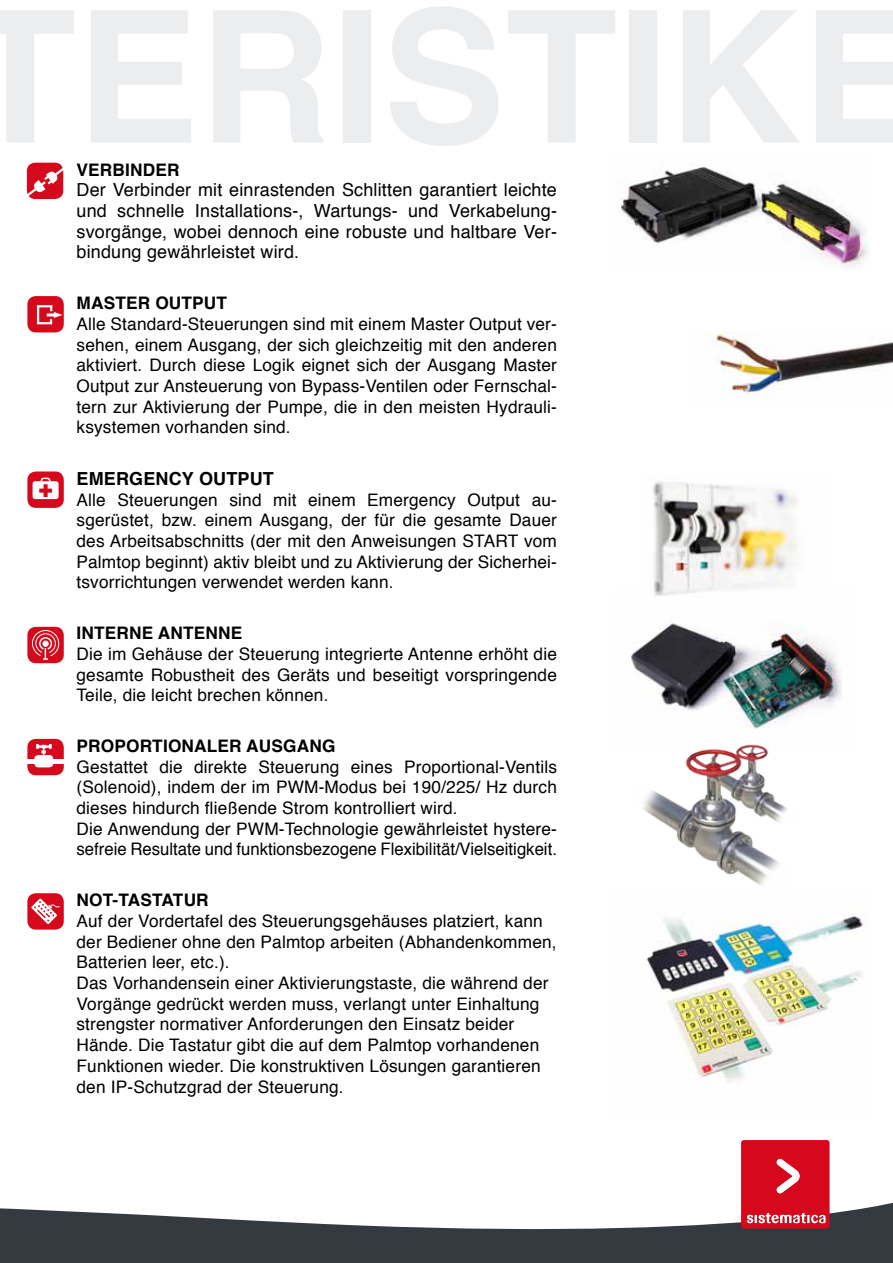
<style>
.page{position:relative;width:893px;height:1263px;background:#fff}
.page>*{position:absolute;margin:0;border:0;box-sizing:border-box;transform-origin:0 0}
.t1{font:18px/20.7px "Helvetica";letter-spacing:.01em;color:#000;text-align:justify}
.t2{font:700 18px "Helvetica";letter-spacing:.01em;color:#000}
.t3{font:17.25px/20.7px "Helvetica";letter-spacing:.01em;color:#000;text-align:justify}
.t4{font:700 17.25px "Helvetica";letter-spacing:.01em;color:#000}
</style>
<div class="page">
<img style="left:631px;top:623px;width:211px;height:82px">
<svg style="left:0;top:1202px;width:893px;height:61px;fill:#343a3f"></svg>
<svg style="left:741px;top:1140px;width:89px;height:88px;background:#d82032"></svg>
<div style="left:27px;top:627px;width:37px;height:36px;background:#d6091c;border-radius:9px"></div>
<svg style="left:32px;top:630px;width:27px;height:30px"></svg>
<div style="left:27px;top:471px;width:37px;height:37px;background:#d6091c;border-radius:9px"></div>
<div style="left:33px;top:481px;width:26px;height:18px;background:#fff;border-radius:3px"></div>
<svg style="left:40px;top:477px;width:11px;height:5px"></svg>
<svg style="left:44px;top:484px;width:4px;height:13px"></svg>
<svg style="left:39px;top:489px;width:13px;height:4px"></svg>
<div style="left:27px;top:893px;width:37px;height:37px;background:#d6091c;border-radius:9px"></div>
<svg style="left:31px;top:898px;width:29px;height:26px"></svg>
<div style="left:27px;top:296px;width:37px;height:36px;background:#d6091c;border-radius:9px"></div>
<svg style="left:37px;top:305px;width:25px;height:20px"></svg>
<div style="left:27px;top:739px;width:37px;height:36px;background:#d6091c;border-radius:9px"></div>
<div style="left:27px;top:758px;width:37px;height:5px;background:#fff"></div>
<div style="left:34px;top:755px;width:19px;height:12px;background:#fff;border-radius:4px"></div>
<svg style="left:36px;top:744px;width:16px;height:11px"></svg>
<div style="left:27px;top:163px;width:36px;height:36px;background:#d6091c;border-radius:9px"></div>
<svg style="left:26px;top:165px;width:38px;height:34px"></svg>
<img style="left:714px;top:331px;width:179px;height:67px">
<img style="left:620px;top:165px;width:249px;height:103px">
<img style="left:646px;top:916px;width:218px;height:166px">
<img style="left:652px;top:481px;width:146px;height:115px">
<img style="left:631px;top:702px;width:195px;height:225px">
<p class="t4" style="left:77px;top:156px;width:91px">VERBINDER</p>
<p class="t1" style="left:77px;top:180px;width:482px">Der Verbinder mit einrastenden Schlitten garantiert leichte und schnelle Installations-, Wartungs- und Verkabelung&shy;svorgänge, wobei dennoch eine robuste und haltbare Ver&shy;bindung gewährleistet wird.</p>
<p class="t4" style="left:77px;top:289px;width:52px">MASTER</p>
<p class="t4" style="left:155px;top:289px;width:73px">OUTPUT</p>
<p class="t3" style="left:77px;top:314px;width:482px">Alle Standard-Steuerungen sind mit einem Master Output ver&shy;sehen, einem Ausgang, der sich gleichzeitig mit den anderen aktiviert. Durch diese Logik eignet sich der Ausgang Master Output zur Ansteuerung von Bypass-Ventilen oder Fernschal&shy;tern zur Aktivierung der Pumpe, die in den meisten Hydrauli&shy;ksystemen vorhanden sind.</p>
<p class="t2" style="left:77px;top:464px;width:199px">EM ERGENCY OUTPUT</p>
<p class="t3" style="left:77px;top:490px;width:482px">Alle Steuerungen sind mit einem Emergency Output au&shy;sgerüstet, bzw. einem Ausgang, der für die gesamte Dauer des Arbeitsabschnitts (der mit den Anweisungen START vom Palmtop beginnt) aktiv bleibt und zu Aktivierung der Sicherhei&shy;tsvorrichtungen verwendet werden kann.</p>
<p class="t4" style="left:77px;top:619px;width:18px">INTERNE</p>
<p class="t4" style="left:158px;top:619px;width:26px">ANTENNE</p>
<p class="t3" style="left:77px;top:644px;width:482px">Die im Gehäuse der Steuerung integrierte Antenne erhöht die gesamte Robustheit des Geräts und beseitigt vorspringende Teile, die leicht brechen können.</p>
<p class="t4" style="left:77px;top:732px;width:63px">PROPORT</p>
<p class="t4" style="left:163px;top:732px;width:56px">IONALER</p>
<p class="t4" style="left:246px;top:732px;width:76px">AUSGANG</p>
<p class="t3" style="left:77px;top:757px;width:482px;text-align:left">Gestattet die direkte Steuerung eines Proportional-Ventils (Solenoid), indem der im PWM-Modus bei 190/225/ Hz durch dieses hindurch fließende Strom kontrolliert wird.<br>Die Anwendung der PWM-Technologie gewährleistet hystere&shy;sefreie Resultate und funktionsbezogene Flexibilität/Vielseitigkeit.</p>
<p class="t4" style="left:77px;top:886px;width:13px">NOT</p>
<p class="t4" style="left:113px;top:886px;width:96px">-TASTATUR</p>
<p class="t3" style="left:77px;top:911px;width:482px;text-align:left">Auf der Vordertafel des Steuerungsgehäuses platziert, kann der Bediener ohne den Palmtop arbeiten (Abhandenkommen, Batterien leer, etc.).<br>Das Vorhandensein einer Aktivierungstaste, die während der Vorgänge gedrückt werden muss, verlangt unter Einhaltung strengster normativer Anforderungen den Einsatz beider Hände. Die Tastatur gibt die auf dem Palmtop vorhandenen Funktionen wieder. Die konstruktiven Lösungen garantieren den IP-Schutzgrad der Steuerung.</p>
</div>
